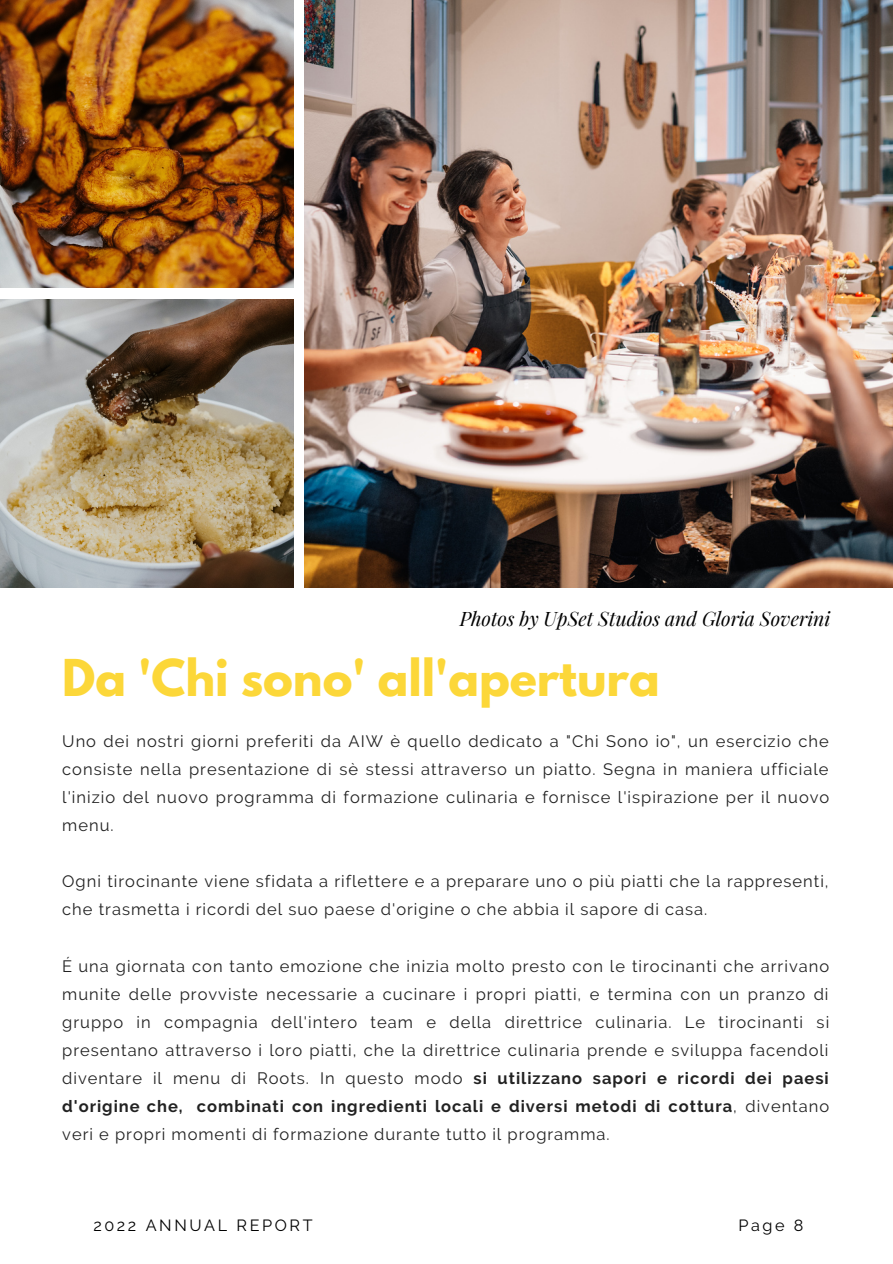
<style>
.page{position:relative;width:893px;height:1264px;background:#fff}
.page>*{position:absolute;margin:0;border:0;box-sizing:border-box;transform-origin:0 0}
.t1{font:700 45px "League Spartan";color:#fcd739}
.t2{font:italic 19.5px "Playfair Display";color:#000}
.t3{font:16.5px/28px "Raleway";letter-spacing:.06em;color:#222;text-align:justify}
.t4{font:16.2px "Raleway";letter-spacing:.16em;color:#010101}
.s1{font-weight:700}
</style>
<div class="page">
<img style="left:305px;top:0;width:587px;height:587px">
<img style="left:0;top:0;width:293px;height:288px">
<img style="left:0;top:299px;width:293px;height:288px">
<p class="t2" style="left:459px;top:605px;width:372px">Photos by UpSet Studios and Gloria Soverini</p>
<h1 class="t1" style="left:62px;top:655px;width:599px">Da 'Chi sono' all'apertura</h1>
<p class="t3" style="left:62px;top:726px;width:768px">Uno dei nostri giorni preferiti da AIW è quello dedicato a "Chi Sono io", un esercizio che consiste nella presentazione di sè stessi attraverso un piatto. Segna in maniera ufficiale l'inizio del nuovo programma di formazione culinaria e fornisce l'ispirazione per il nuovo menu.</p>
<p class="t3" style="left:62px;top:867px;width:767px">Ogni tirocinante viene sfidata a riflettere e a preparare uno o più piatti che la rappresenti, che trasmetta i ricordi del suo paese d'origine o che abbia il sapore di casa.</p>
<p class="t3" style="left:62px;top:951px;width:768px">É una giornata con tanto emozione che inizia molto presto con le tirocinanti che arrivano munite delle provviste necessarie a cucinare i propri piatti, e termina con un pranzo di gruppo in compagnia dell'intero team e della direttrice culinaria. Le tirocinanti si presentano attraverso i loro piatti, che la direttrice culinaria prende e sviluppa facendoli diventare il menu di Roots. In questo modo <span class="s1">si utilizzano sapori e ricordi dei paesi d'origine che, combinati con ingredienti locali e diversi metodi di cottura</span>, diventano veri e propri momenti di formazione durante tutto il programma.</p>
<p class="t4" style="left:93px;top:1215px;width:220px">2022 ANNUAL REPORT</p>
<p class="t4" style="left:738px;top:1215px;width:67px">Page 8</p>
</div>
